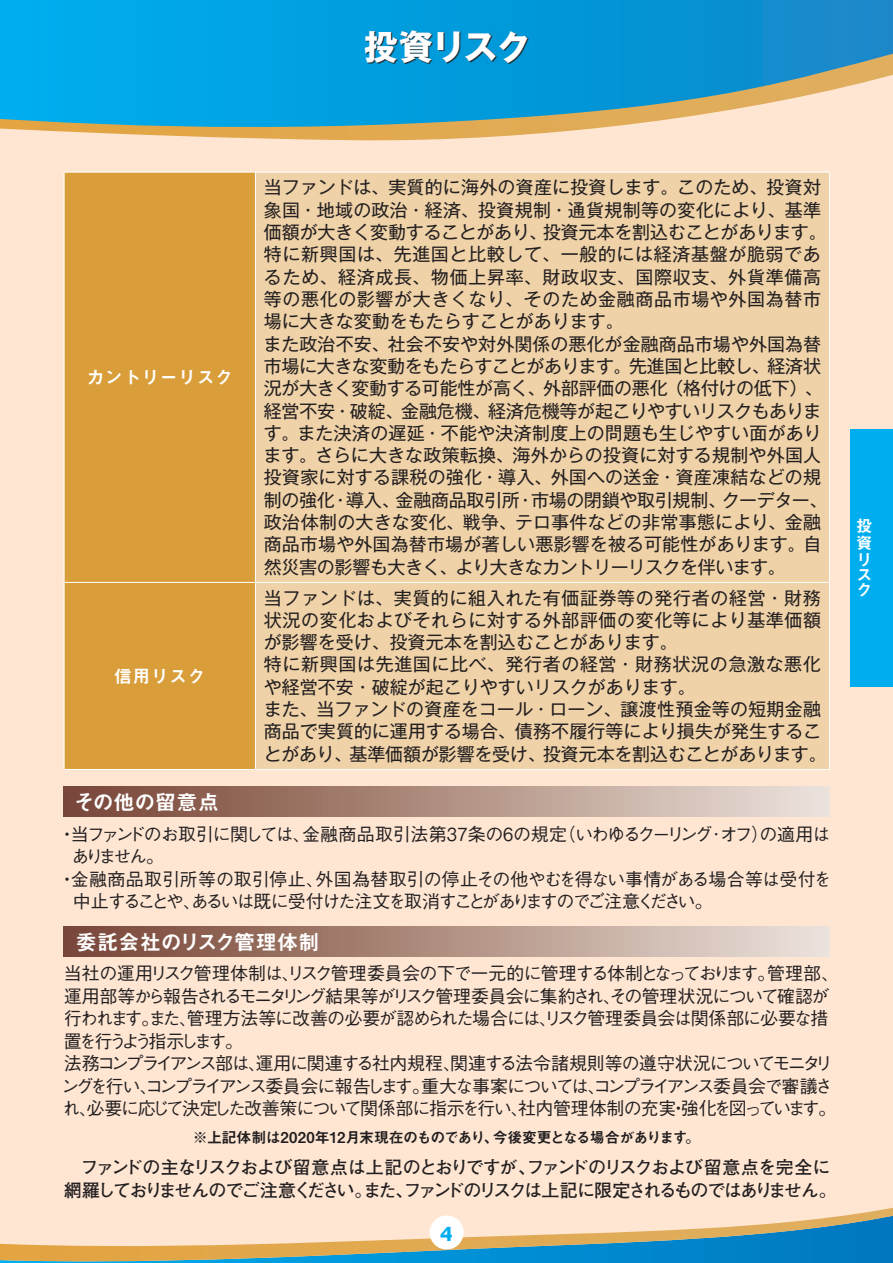
<style>
.page{position:relative;width:893px;height:1263px;background:#fee6d3}
.page>*{position:absolute;margin:0;border:0;box-sizing:border-box;transform-origin:0 0}
.t1{font:700 34.5px "Gothic MB101 Pro";letter-spacing:-.055em;color:#fff}
.t2{font:21px "Midashi Go Pro MB31";letter-spacing:.02em;color:#fff}
.t3{font:21px "Midashi Go Pro MB31";letter-spacing:-.01em;color:#fff}
.t4{font:700 19.5px "Lucida Sans Std";color:#00aeef}
.t5{font:18px/22.4px "Gothic MB101 Pro";letter-spacing:.005em;color:#231f20}
.t6{font:500 18px/22.5px "Gothic BBB Pro";letter-spacing:-.08em;color:#231f20}
.t7{font:700 18px/22.5px "Futo Go B101 Pro";letter-spacing:-.095em;color:#231f20;text-align:center}
.t8{font:500 18px "Gothic BBB Pro";letter-spacing:-.045em;color:#231f20}
.t9{font:500 18px "Gothic BBB Pro";letter-spacing:-.01em;color:#231f20}
.t10{font:500 18px "Gothic BBB Pro";letter-spacing:-.135em;color:#231f20}
.t11{font:18px "Midashi Go Pro MB31";letter-spacing:.02em;color:#fff}
.t12{font:16.5px/15.9px "Midashi Go Pro MB31";color:#fff}
.t13{font:15px "Midashi Go Pro MB31";letter-spacing:-.035em;color:#231f20}
</style>
<div class="page">
<svg style="left:125px;top:134px;width:406px;height:7px"></svg>
<svg style="left:0;top:0;width:893px;height:134px;background:#2da3ce"></svg>
<div style="left:850px;top:429px;width:43px;height:257px;background:#00aeef"></div>
<svg style="left:366px;top:31px;width:163px;height:33px;background:#0e668c"></svg>
<div style="left:64px;top:787px;width:765px;height:29px;background:linear-gradient(to right,#764231,#ece1d9)"></div>
<div style="left:64px;top:927px;width:765px;height:29px;background:linear-gradient(to right,#764231,#ece1d9)"></div>
<div style="left:65px;top:173px;width:190px;height:596px;background:#d99e3a"></div>
<div style="left:256px;top:173px;width:573px;height:596px;background:#efd2a8"></div>
<hr style="left:64px;top:583px;width:1px;height:186px;background:#fff">
<hr style="left:64px;top:172px;width:1px;height:410px;background:#fff">
<hr style="left:64px;top:172px;width:191px;height:1px;background:#fff">
<hr style="left:64px;top:769px;width:191px;height:1px;background:#fff">
<hr style="left:64px;top:582px;width:191px;height:1px;background:#fff">
<hr style="left:255px;top:582px;width:1px;height:187px;background:#fff">
<hr style="left:255px;top:172px;width:1px;height:410px;background:#fff">
<hr style="left:829px;top:582px;width:1px;height:187px;background:#fff">
<hr style="left:829px;top:172px;width:1px;height:410px;background:#fff">
<hr style="left:255px;top:172px;width:575px;height:1px;background:#fff">
<hr style="left:255px;top:769px;width:575px;height:1px;background:#fff">
<hr style="left:256px;top:582px;width:573px;height:1px;background:#fff">
<svg style="left:0;top:1213px;width:893px;height:50px"></svg>
<h1 class="t1" style="left:364px;top:18px;width:168px">投資リスク</h1>
<p class="t11" style="left:87px;top:363px;width:148px">カントリーリスク</p>
<p class="t11" style="left:114px;top:661px;width:93px">信用リスク</p>
<p class="t3" style="left:74px;top:785px;width:147px">その他の留意点</p>
<p class="t5" style="left:264px;top:174px;width:565px">当ファンドは、実質的に海外の資産に投資します。このため、投資対象国・地域の政治・経済、投資規制・通貨規制等の変化により、基準価額が大きく変動することがあり、投資元本を割込むことがあります。特に新興国は、先進国と比較して、一般的には経済基盤が脆弱であるため、経済成長、物価上昇率、財政収支、国際収支、外貨準備高等の悪化の影響が大きくなり、そのため金融商品市場や外国為替市場に大きな変動をもたらすことがあります。<br>また政治不安、社会不安や対外関係の悪化が金融商品市場や外国為替市場に大きな変動をもたらすことがあります。先進国と比較し、経済状況が大きく変動する可能性が高く、外部評価の悪化（格付けの低下）、経営不安・破綻、金融危機、経済危機等が起こりやすいリスクもあります。また決済の遅延・不能や決済制度上の問題も生じやすい面があります。さらに大きな政策転換、海外からの投資に対する規制や外国人投資家に対する課税の強化・導入、外国への送金・資産凍結などの規制の強化・導入、金融商品取引所・市場の閉鎖や取引規制、クーデター、政治体制の大きな変化、戦争、テロ事件などの非常事態により、金融商品市場や外国為替市場が著しい悪影響を被る可能性があります。自然災害の影響も大きく、より大きなカントリーリスクを伴います。</p>
<p class="t5" style="left:264px;top:584px;width:564px">当ファンドは、実質的に組入れた有価証券等の発行者の経営・財務状況の変化およびそれらに対する外部評価の変化等により基準価額が影響を受け、投資元本を割込むことがあります。<br>特に新興国は先進国に比べ、発行者の経営・財務状況の急激な悪化や経営不安・破綻が起こりやすいリスクがあります。<br>また、当ファンドの資産をコール・ローン、譲渡性預金等の短期金融商品で実質的に運用する場合、債務不履行等により損失が発生することがあり、基準価額が影響を受け、投資元本を割込むことがあります。</p>
<p class="t8" style="left:58px;top:819px;width:774px">・当ファンドのお取引に関しては、金融商品取引法第37条の6の規定（いわゆるクーリング･オフ）の適用は</p>
<p class="t6" style="left:71px;top:843px;width:94px">ありません。</p>
<p class="t9" style="left:58px;top:864px;width:775px">・金融商品取引所等の取引停止、外国為替取引の停止その他やむを得ない事情がある場合等は受付を</p>
<p class="t10" style="left:73px;top:887px;width:641px">中止することや、あるいは既に受付けた注文を取消すことがありますのでご注意ください。</p>
<p class="t2" style="left:76px;top:925px;width:245px">委託会社のリスク管理体制</p>
<p class="t6" style="left:61px;top:960px;width:780px">当社の運用リスク管理体制は、リスク管理委員会の下で一元的に管理する体制となっております。管理部、運用部等から報告されるモニタリング結果等がリスク管理委員会に集約され、その管理状況について確認が行われます。また、管理方法等に改善の必要が認められた場合には、リスク管理委員会は関係部に必要な措置を行うよう指示します。<br>法務コンプライアンス部は、運用に関連する社内規程、関連する法令諸規則等の遵守状況についてモニタリングを行い、コンプライアンス委員会に報告します。重大な事案については、コンプライアンス委員会で審議され、必要に応じて決定した改善策について関係部に指示を行い、社内管理体制の充実・強化を図っています。</p>
<p class="t13" style="left:193px;top:1125px;width:509px">※上記体制は2020年12月末現在のものであり、今後変更となる場合があります。</p>
<p class="t7" style="left:64px;top:1154px;width:774px">ファンドの主なリスクおよび留意点は上記のとおりですが、ファンドのリスクおよび留意点を完全に<br>網羅しておりませんのでご注意ください。また、ファンドのリスクは上記に限定されるものではありません。</p>
<p class="t4" style="left:440px;top:1223px;width:15px">4</p>
<p class="t12" style="left:856px;top:516px;width:17px">投資リスク</p>
</div>
